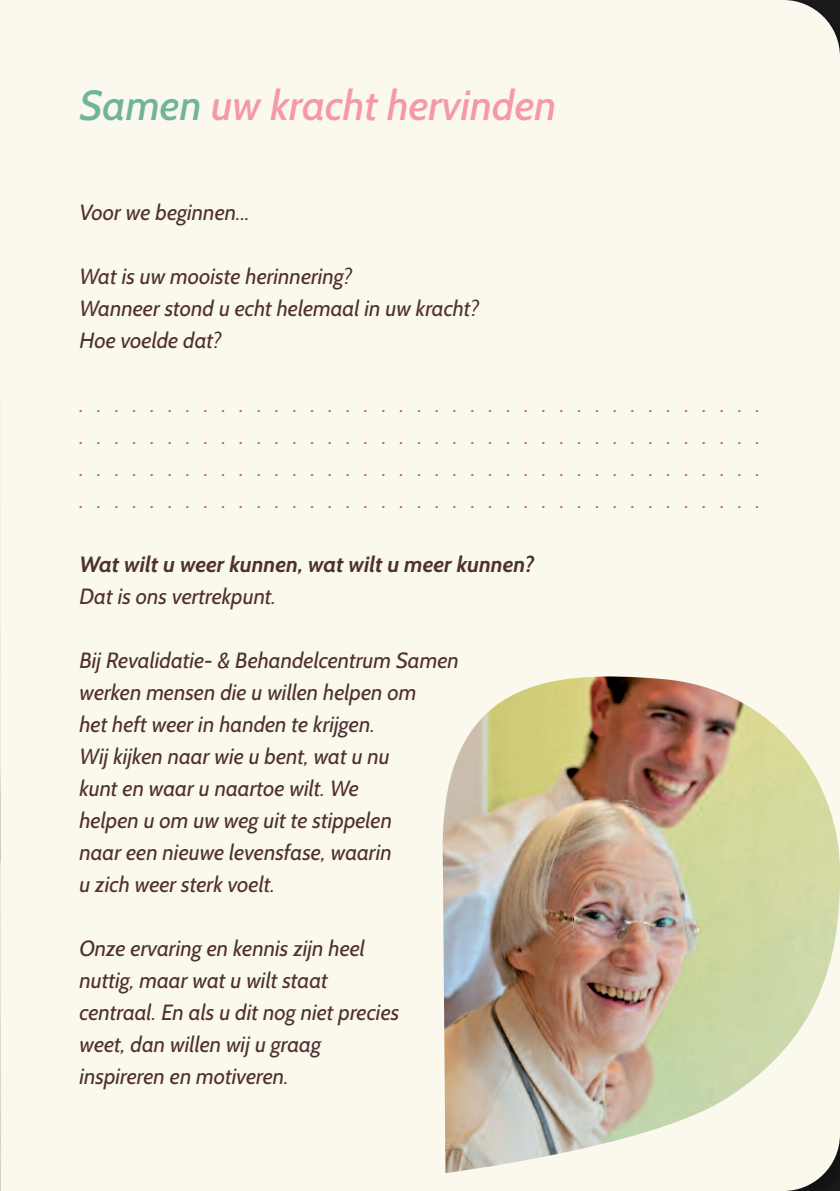
<style>
.page{position:relative;width:840px;height:1191px;background:#fff}
.page>*{position:absolute;margin:0;border:0;box-sizing:border-box;transform-origin:0 0}
.t1{font:italic 500 42px "Cabin";color:#f598a7}
.t2{font:italic 22px/32px "Cabin";color:#4e3030}
.t3{font:italic 22px/32px "Cabin";color:#da4599;text-align:justify}
.t4{font:italic 700 22px "Cabin";color:#4e3030}
.s1{color:#72b499}
</style>
<div class="page">
<div style="left:1px;top:0;width:838px;height:1191px;background:#fbf8ed"></div>
<svg style="left:0;top:0;width:1px;height:1191px"></svg>
<img style="left:442px;top:676px;width:397px;height:497px">
<h1 class="t1" style="left:79px;top:91px;width:478px"><span class="s1">Samen</span> uw kracht hervinden</h1>
<p class="t2" style="left:79px;top:199px;width:172px">Voor we beginnen...</p>
<p class="t2" style="left:79px;top:263px;width:401px">Wat is uw mooiste herinnering?<br>Wanneer stond u echt helemaal in uw kracht?<br>Hoe voelde dat?</p>
<p class="t3" style="left:79px;top:391px;width:682px">....................................... ....................................... ....................................... .......................................</p>
<p class="t4" style="left:79px;top:556px;width:456px">Wat wilt u weer kunnen, wat wilt u meer kunnen?</p>
<p class="t2" style="left:79px;top:583px;width:198px">Dat is ons vertrekpunt.</p>
<p class="t2" style="left:79px;top:647px;width:380px">Bij Revalidatie- &amp; Behandelcentrum Samen werken mensen die u willen helpen om<br>het heft weer in handen te krijgen.<br>Wij kijken naar wie u bent, wat u nu<br>kunt en waar u naartoe wilt. We<br>helpen u om uw weg uit te stippelen<br>naar een nieuwe levensfase, waarin<br>u zich weer sterk voelt.</p>
<p class="t2" style="left:79px;top:935px;width:321px">Onze ervaring en kennis zijn heel nuttig, maar wat u wilt staat centraal. En als u dit nog niet precies weet, dan willen wij u graag inspireren en motiveren.</p>
</div>
